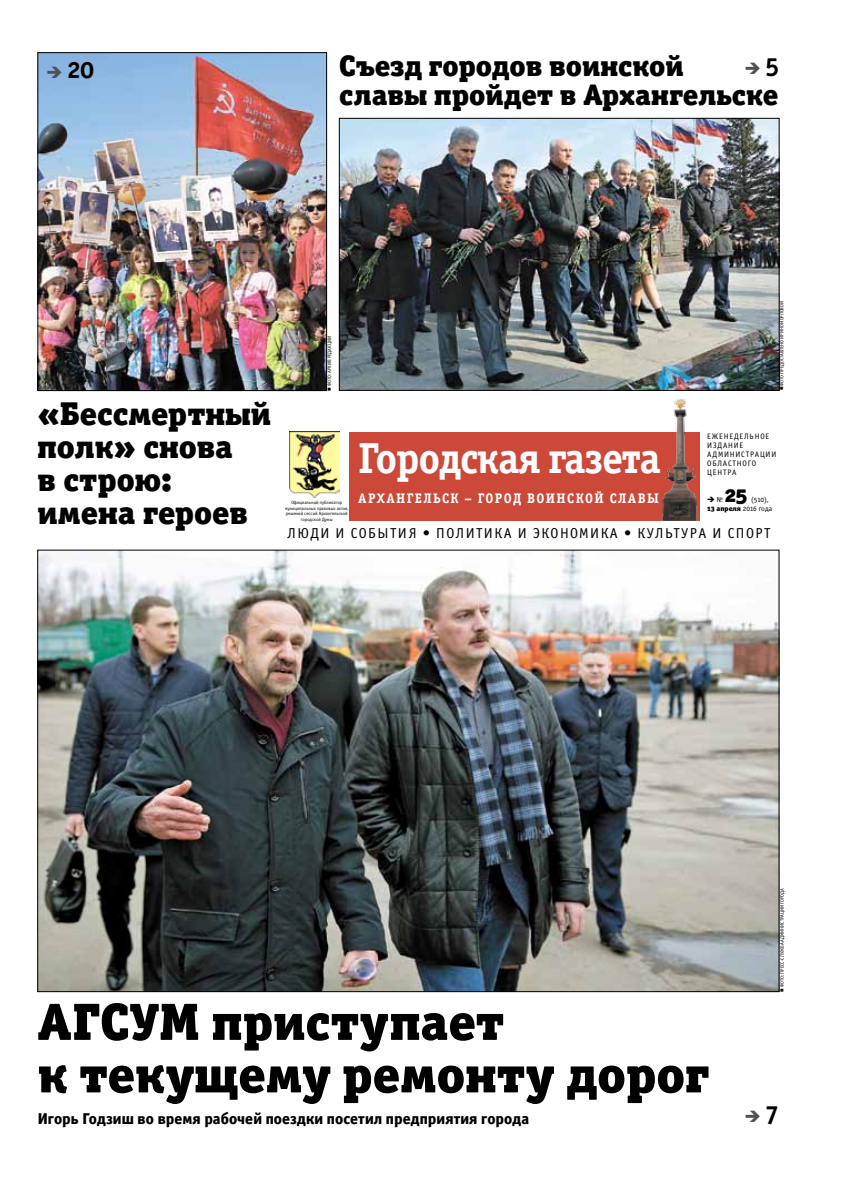
<style>
.page{position:relative;width:842px;height:1191px;background:#fff}
.page>*{position:absolute;margin:0;border:0;box-sizing:border-box;transform-origin:0 0}
.t1{font:52.5px/52.5px "Officina Serif Black OSC";color:#000}
.t2{font:43.5px "Officina Serif Bold C";letter-spacing:-.03em;color:#fff}
.t3{font:33px/33px "Officina Serif Black OSC";color:#000}
.t4{font:29.8px/29.8px "Officina Serif Black OSC";color:#000}
.t5{font:26.2px "Officina Serif Bold OSC";color:#000}
.t6{font:21px "Officina Sans Black OSC";color:#000}
.t7{font:15.8px "Officina Sans Extra Bold C";letter-spacing:.005em;color:#000}
.t8{font:14.4px "Officina Sans Book C";letter-spacing:.1em;color:#000}
.t9{font:13.9px "Officina Serif Bold C";letter-spacing:.1em;color:#fff}
.t10{font:7.9px/9px "Officina Sans Book C";letter-spacing:.1em;color:#000}
.t11{font:7.3px "Officina Sans Black OSC";color:#000}
.t12{font:7.3px "Officina Sans Book OSC";color:#000}
.t13{font:5px "Officina Sans Book OSC";color:#000}
.t14{font:4.7px/5.4px "Officina Sans Book C";color:#000;text-align:center}
.s1{font-family:"Officina Sans Book OSC"}
</style>
<div class="page">
<div style="left:350px;top:432px;width:350px;height:89px;background:#cc4939"></div>
<img style="left:289px;top:432px;width:51px;height:66px">
<img style="left:661px;top:398px;width:37px;height:123px">
<img style="left:341px;top:120px;width:436px;height:268px">
<div style="left:339px;top:118px;width:440px;height:272px;border:1px solid #000"></div>
<img style="left:40px;top:54px;width:285px;height:335px">
<div style="left:38px;top:52px;width:289px;height:339px;border:1px solid #000"></div>
<img style="left:40px;top:552px;width:737px;height:437px">
<svg style="left:48px;top:67px;width:14px;height:11px"></svg>
<h3 class="t5" style="left:67px;top:54px;width:29px">20</h3>
<h3 class="t4" style="left:339px;top:50px;width:441px">Съезд городов воинской славы пройдет в Архангельске</h3>
<h3 class="t5" style="left:765px;top:50px;width:16px">5</h3>
<h3 class="t3" style="left:38px;top:397px;width:235px">«Бессмертный полк» снова<br>в строю: имена героев</h3>
<p class="t13" style="left:327px;top:386px;width:51px;rotate:-90deg">фото: архив редакции</p>
<p class="t13" style="left:779px;top:386px;width:86px;rotate:-90deg">фото предоставлено ириной орловой</p>
<h3 class="t10" style="left:707px;top:432px;width:71px">еженедельное издание администрации областного центра</h3>
<h2 class="t2" style="left:358px;top:434px;width:304px">Городская газета</h2>
<h3 class="t9" style="left:358px;top:490px;width:302px">Архангельск – город воинской славы</h3>
<h3 class="t12" style="left:717px;top:495px;width:8px">№</h3>
<h3 class="t6" style="left:725px;top:481px;width:24px">25</h3>
<h3 class="t12" style="left:751px;top:495px;width:19px">(510),</h3>
<h3 class="t11" style="left:707px;top:504px;width:66px">13 апреля <span class="s1">2016 года</span></h3>
<p class="t14" style="left:285px;top:500px;width:65px">Официальный публикатор муниципальных правовых актов, решений сессий Архангельской городской Думы</p>
<h3 class="t8" style="left:287px;top:525px;width:485px">люди и события • Политика и экономика • культура и спорт</h3>
<p class="t13" style="left:779px;top:987px;width:100px;rotate:-90deg">фото: пресс-служба администрации города</p>
<h1 class="t1" style="left:38px;top:995px;width:673px">АГСУМ приступает<br>к текущему ремонту дорог</h1>
<h3 class="t7" style="left:38px;top:1108px;width:493px">Игорь Годзиш во время рабочей поездки посетил предприятия города</h3>
<h3 class="t5" style="left:765px;top:1098px;width:16px">7</h3>
</div>
